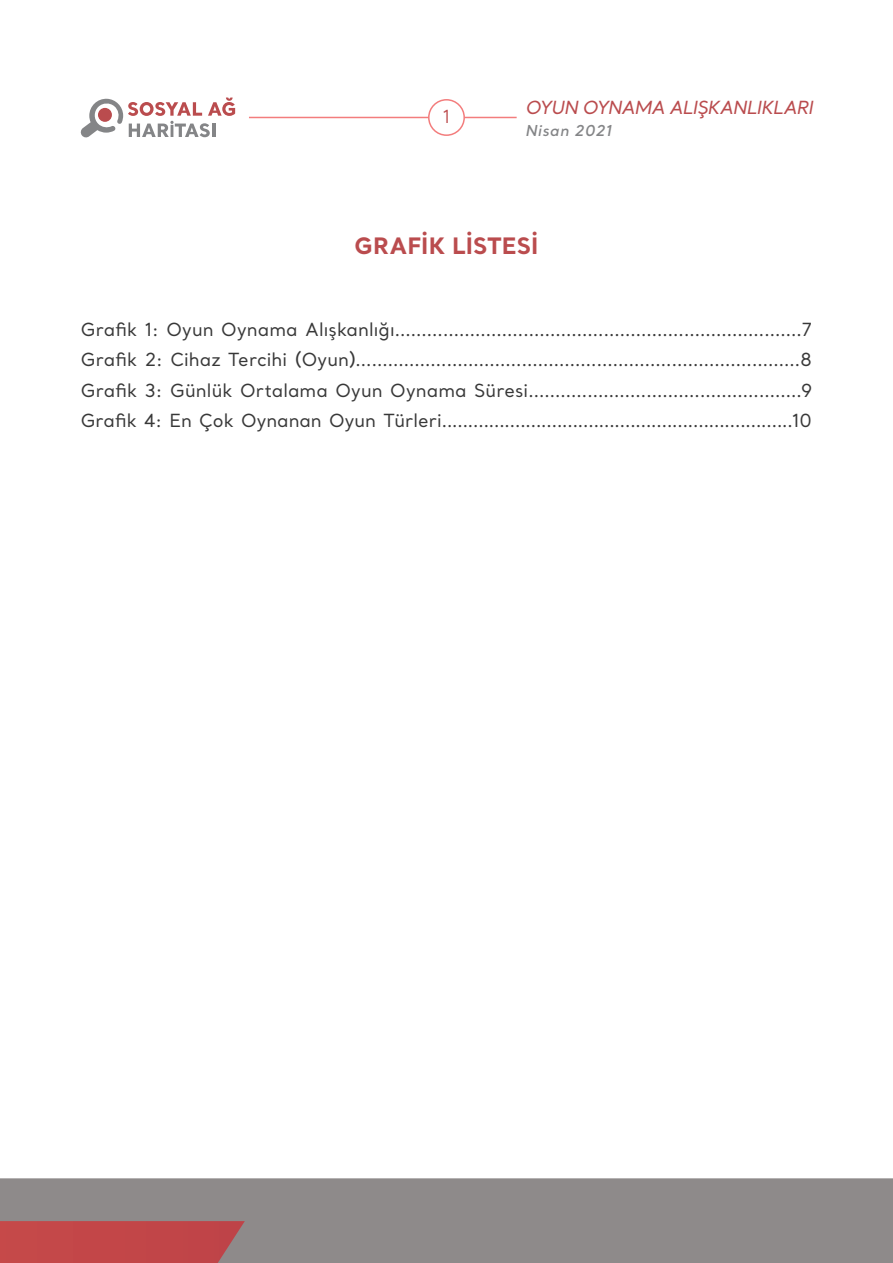
<style>
.page{position:relative;width:893px;height:1263px;background:#fff}
.page>*{position:absolute;margin:0;border:0;box-sizing:border-box;transform-origin:0 0}
.ANA_METIN{font:700 22.5px "Santral";letter-spacing:.01em;color:#ba4c4e}
.ANA_METIN-2{font:18px "Santral";letter-spacing:.005em;color:#383838}
.t1{font:italic 500 18px "Santral";letter-spacing:-.04em;color:#ba4c4e}
.t2{font:18px "Santral";color:#bc4c4e}
.t3{font:italic 600 15px "Santral";letter-spacing:.04em;color:#848587}
</style>
<div class="page">
<div style="left:0;top:1178px;width:893px;height:85px;background:#8e8a8a"></div>
<div style="left:0;top:1221px;width:245px;height:42px;background:#c24648"></div>
<hr style="left:249px;top:117px;width:268px;height:1px;background:#f37d7d">
<div style="left:429px;top:100px;width:35px;height:35px;background:#fff;border-radius:50%"></div>
<div style="left:428px;top:99px;width:37px;height:37px;border:2px solid #f37d7d;border-radius:50%"></div>
<svg style="left:80px;top:98px;width:155px;height:40px"></svg>
<p class="t2" style="left:443px;top:105px;width:9px">1</p>
<p class="t1" style="left:525px;top:96px;width:289px">OYUN OYNAMA ALIŞKANLIKLARI</p>
<p class="t3" style="left:525px;top:121px;width:88px">Nisan 2021</p>
<p class="ANA_METIN" style="left:354px;top:230px;width:186px">GRAFİK LİSTESİ</p>
<p class="ANA_METIN-2" style="left:81px;top:318px;width:733px">Grafik 1: Oyun Oynama Alışkanlığı............................................................................7</p>
<p class="ANA_METIN-2" style="left:81px;top:348px;width:733px">Grafik 2: Cihaz Tercihi (Oyun)...................................................................................8</p>
<p class="ANA_METIN-2" style="left:81px;top:378px;width:733px">Grafik 3: Günlük Ortalama Oyun Oynama Süresi...................................................9</p>
<p class="ANA_METIN-2" style="left:81px;top:409px;width:733px">Grafik 4: En Çok Oynanan Oyun Türleri...................................................................10</p>
</div>
